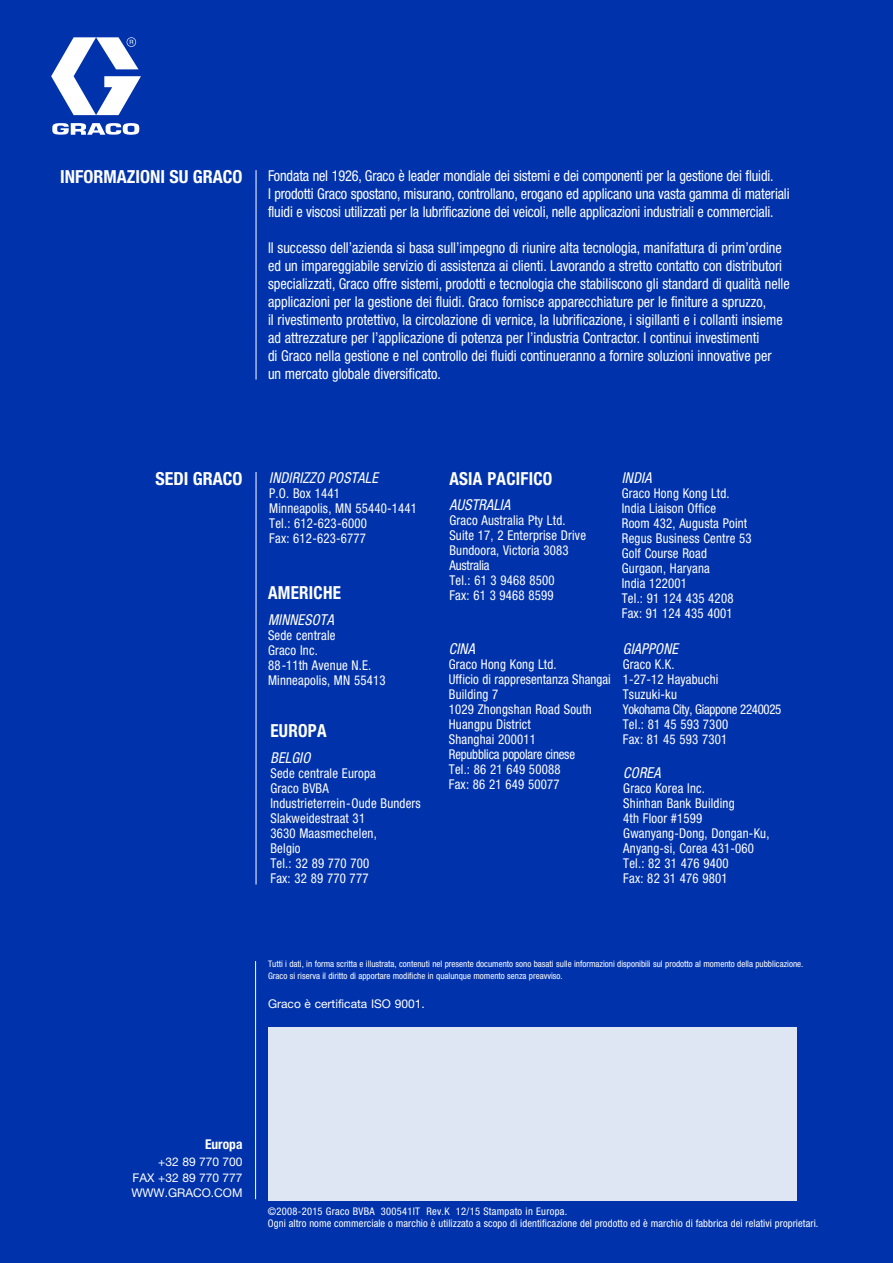
<style>
.page{position:relative;width:893px;height:1263px;background:#0033ab}
.page>*{position:absolute;margin:0;border:0;box-sizing:border-box;transform-origin:0 0}
.t1{font:700 condensed 18px "Helvetica Neue LT Std";color:#fff}
.t2{font:700 condensed 18px "Helvetica Neue LT Std";color:#fff;scale:.95 1}
.t3{font:condensed 15px/18px "Helvetica Neue LT Std";color:#fff;scale:.95 1}
.t4{font:italic condensed 15px "Helvetica Neue LT Std";letter-spacing:.015em;color:#fff;scale:.95 1}
.t5{font:condensed 13.5px/15px "Helvetica Neue LT Std";letter-spacing:.015em;color:#fff;scale:.95 1}
.t6{font:700 condensed 13.5px "Helvetica Neue LT Std";color:#fff}
.t7{font:12px/16.5px "Helvetica Neue LT Std";color:#fff;text-align:right}
.t8{font:condensed 10.5px/12px "Helvetica Neue LT Std";letter-spacing:.01em;color:#fff}
.t9{font:condensed 9px/12px "Helvetica Neue LT Std";color:#fff}
</style>
<div class="page">
<svg style="left:51px;top:37px;width:90px;height:98px"></svg>
<div style="left:268px;top:1027px;width:529px;height:173px;background:#dfe6f3"></div>
<hr style="left:256px;top:170px;width:1px;height:209px;background:#fff">
<hr style="left:255px;top:961px;width:1px;height:238px;background:#fff">
<hr style="left:256px;top:472px;width:1px;height:412px;background:#fff">
<p class="t1" style="left:60px;top:166px;width:184px">INFORMAZIONI SU GRACO</p>
<p class="t3" style="left:268px;top:166px;width:551px">Fondata nel 1926, Graco è leader mondiale dei sistemi e dei componenti per la gestione dei fluidi.<br>I prodotti Graco spostano, misurano, controllano, erogano ed applicano una vasta gamma di materiali fluidi e viscosi utilizzati per la lubrificazione dei veicoli, nelle applicazioni industriali e commerciali.</p>
<p class="t3" style="left:268px;top:238px;width:551px">Il successo dell’azienda si basa sull’impegno di riunire alta tecnologia, manifattura di prim’ordine ed un impareggiabile servizio di assistenza ai clienti. Lavorando a stretto contatto con distributori specializzati, Graco offre sistemi, prodotti e tecnologia che stabiliscono gli standard di qualità nelle applicazioni per la gestione dei fluidi. Graco fornisce apparecchiature per le finiture a spruzzo,<br>il rivestimento protettivo, la circolazione di vernice, la lubrificazione, i sigillanti e i collanti insieme ad attrezzature per l’applicazione di potenza per l’industria Contractor. I continui investimenti<br>di Graco nella gestione e nel controllo dei fluidi continueranno a fornire soluzioni innovative per<br>un mercato globale diversificato.</p>
<p class="t1" style="left:155px;top:468px;width:88px">SEDI GRACO</p>
<p class="t4" style="left:269px;top:469px;width:116px">INDIRIZZO POSTALE</p>
<p class="t5" style="left:269px;top:485px;width:157px">P.O. Box 1441<br>Minneapolis, MN 55440-1441<br>Tel.: 612-623-6000<br>Fax: 612-623-6777</p>
<p class="t2" style="left:268px;top:582px;width:78px">AMERICHE</p>
<p class="t4" style="left:268px;top:611px;width:71px">MINNESOTA</p>
<p class="t5" style="left:268px;top:627px;width:125px">Sede centrale<br>Graco Inc.<br>88-11th Avenue N.E.<br>Minneapolis, MN 55413</p>
<p class="t2" style="left:270px;top:720px;width:61px">EUROPA</p>
<p class="t4" style="left:270px;top:749px;width:43px">BELGIO</p>
<p class="t5" style="left:270px;top:765px;width:160px">Sede centrale Europa<br>Graco BVBA<br>Industrieterrein-Oude Bunders<br>Slakweidestraat 31<br>3630 Maasmechelen,<br>Belgio<br>Tel.: 32 89 770 700<br>Fax: 32 89 770 777</p>
<p class="t2" style="left:449px;top:468px;width:110px">ASIA PACIFICO</p>
<p class="t4" style="left:449px;top:496px;width:66px">AUSTRALIA</p>
<p class="t5" style="left:449px;top:513px;width:145px">Graco Australia Pty Ltd.<br>Suite 17, 2 Enterprise Drive<br>Bundoora, Victoria 3083<br>Australia<br>Tel.: 61 3 9468 8500<br>Fax: 61 3 9468 8599</p>
<p class="t4" style="left:449px;top:640px;width:29px">CINA</p>
<p class="t5" style="left:449px;top:657px;width:172px">Graco Hong Kong Ltd.<br>Ufficio di rappresentanza Shangai<br>Building 7<br>1029 Zhongshan Road South<br>Huangpu District<br>Shanghai 200011<br>Repubblica popolare cinese<br>Tel.: 86 21 649 50088<br>Fax: 86 21 649 50077</p>
<p class="t4" style="left:622px;top:469px;width:33px">INDIA</p>
<p class="t5" style="left:622px;top:485px;width:138px">Graco Hong Kong Ltd.<br>India Liaison Office<br>Room 432, Augusta Point<br>Regus Business Centre 53<br>Golf Course Road<br>Gurgaon, Haryana<br>India 122001<br>Tel.: 91 124 435 4208<br>Fax: 91 124 435 4001</p>
<p class="t4" style="left:623px;top:640px;width:60px">GIAPPONE</p>
<p class="t5" style="left:623px;top:657px;width:168px">Graco K.K.<br>1-27-12 Hayabuchi<br>Tsuzuki-ku<br>Yokohama City, Giappone 2240025<br>Tel.: 81 45 593 7300<br>Fax: 81 45 593 7301</p>
<p class="t4" style="left:623px;top:764px;width:41px">COREA</p>
<p class="t5" style="left:623px;top:780px;width:155px">Graco Korea Inc.<br>Shinhan Bank Building<br>4th Floor #1599<br>Gwanyang-Dong, Dongan-Ku,<br>Anyang-si, Corea 431-060<br>Tel.: 82 31 476 9400<br>Fax: 82 31 476 9801</p>
<p class="t9" style="left:268px;top:958px;width:537px">Tutti i dati, in forma scritta e illustrata, contenuti nel presente documento sono basati sulle informazioni disponibili sul prodotto al momento della pubblicazione.<br>Graco si riserva il diritto di apportare modifiche in qualunque momento senza preavviso.</p>
<p class="t7" style="left:268px;top:995px;width:158px">Graco è certificata ISO 9001.</p>
<p class="t6" style="left:205px;top:1136px;width:39px">Europa</p>
<p class="t7" style="left:133px;top:1153px;width:111px">+32 89 770 700<br>Fax +32 89 770 777</p>
<p class="t7" style="left:131px;top:1184px;width:47px">www.graco</p>
<p class="t7" style="left:211px;top:1184px;width:33px">.COM</p>
<p class="t8" style="left:268px;top:1205px;width:552px">©2008-2015 Graco BVBA 300541IT Rev.K 12/15 Stampato in Europa.<br>Ogni altro nome commerciale o marchio è utilizzato a scopo di identificazione del prodotto ed è marchio di fabbrica dei relativi proprietari.</p>
</div>
